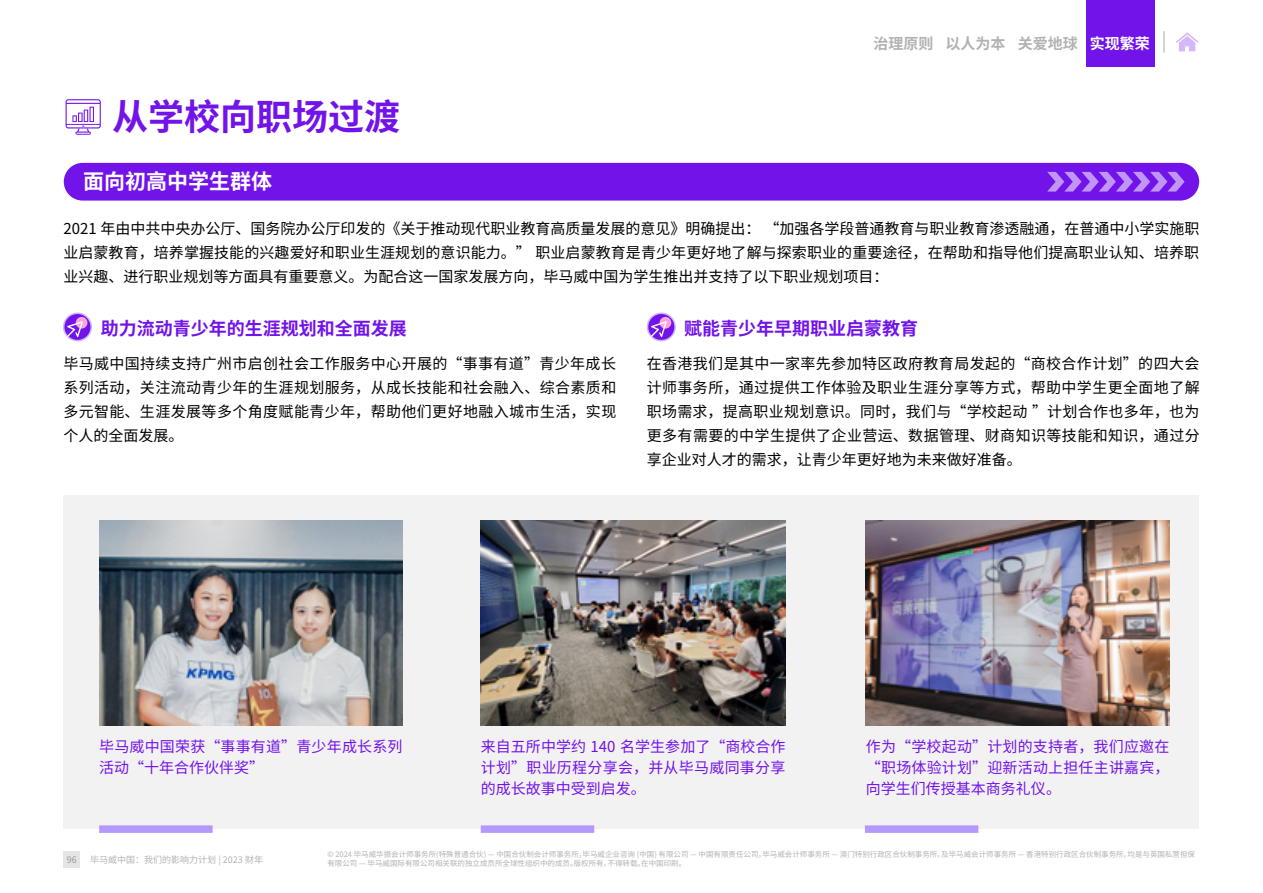
<style>
.page{position:relative;width:1263px;height:893px;background:#fff}
.page>*{position:absolute;margin:0;border:0;box-sizing:border-box;transform-origin:0 0}
.t1{font:700 36px "Noto Sans CJ Ksc";color:#7213ea}
.t2{font:700 21px "Noto Sans CJ Ksc";color:#fff}
.t3{font:700 18px "Noto Sans CJ Ksc";color:#7213ea}
.t4{font:15px/24px "Noto Sans CJ Ksc";color:#000;text-align:justify}
.t5{font:15px/21px "Noto Sans CJ Ksc";letter-spacing:.015em;color:#7213ea;text-align:justify}
.t6{font:700 15px "Noto Sans CJ Ksc";color:#b2b2b2}
.t7{font:9px "Noto Sans CJ Ksc";color:#b2b2b2}
.t8{font:9px "Noto Sans CJ Ksc";color:#989898}
.t9{font:7.5px/9px "Noto Sans CJ Ksc";color:#b2b2b2}
.s1{color:#fff}
</style>
<div class="page">
<div style="left:64px;top:851px;width:16px;height:16px;background:#e5e5e5"></div>
<div style="left:1086px;top:0;width:69px;height:67px;background:#7213ea"></div>
<svg style="left:1176px;top:32px;width:23px;height:19px"></svg>
<svg style="left:1163px;top:31px;width:1px;height:22px"></svg>
<div style="left:63px;top:495px;width:1136px;height:334px;background:#f2f2f2"></div>
<img style="left:481px;top:521px;width:305px;height:205px">
<img style="left:866px;top:521px;width:303px;height:205px">
<img style="left:99px;top:521px;width:304px;height:205px">
<div style="left:99px;top:825px;width:114px;height:8px;background:#b497ff"></div>
<div style="left:481px;top:825px;width:113px;height:8px;background:#b497ff"></div>
<div style="left:865px;top:825px;width:113px;height:8px;background:#b497ff"></div>
<svg style="left:66px;top:99px;width:35px;height:36px"></svg>
<div style="left:64px;top:163px;width:1135px;height:38px;background:#7213ea;border-radius:19px"></div>
<svg style="left:1047px;top:172px;width:137px;height:20px"></svg>
<svg style="left:64px;top:313px;width:27px;height:28px"></svg>
<div style="left:63px;top:313px;width:29px;height:28px;border:2px solid #cab6ff;border-radius:50%"></div>
<div style="left:76px;top:317px;width:11px;height:12px;background:#ffa3da;border-radius:50%"></div>
<svg style="left:67px;top:321px;width:16px;height:16px"></svg>
<svg style="left:647px;top:313px;width:28px;height:28px"></svg>
<div style="left:647px;top:313px;width:29px;height:28px;border:2px solid #cab6ff;border-radius:50%"></div>
<div style="left:660px;top:317px;width:11px;height:12px;background:#ffa3da;border-radius:50%"></div>
<svg style="left:651px;top:321px;width:16px;height:16px"></svg>
<h1 class="t1" style="left:112px;top:96px;width:289px">从学校向职场过渡</h1>
<h2 class="t2" style="left:83px;top:170px;width:191px">面向初高中学生群体</h2>
<p class="t6" style="left:873px;top:35px;width:278px">治理原则 以人为本 关爱地球 <span class="s1">实现繁荣</span></p>
<p class="t4" style="left:63px;top:217px;width:1138px">2021 年由中共中央办公厅、国务院办公厅印发的《关于推动现代职业教育高质量发展的意见》明确提出： “加强各学段普通教育与职业教育渗透融通，在普通中小学实施职业启蒙教育，培养掌握技能的兴趣爱好和职业生涯规划的意识能力。” 职业启蒙教育是青少年更好地了解与探索职业的重要途径，在帮助和指导他们提高职业认知、培养职业兴趣、进行职业规划等方面具有重要意义。为配合这一国家发展方向，毕马威中国为学生推出并支持了以下职业规划项目：</p>
<p class="t3" style="left:101px;top:318px;width:307px">助力流动青少年的生涯规划和全面发展</p>
<p class="t4" style="left:63px;top:351px;width:554px">毕马威中国持续支持广州市启创社会工作服务中心开展的“事事有道”青少年成长系列活动，关注流动青少年的生涯规划服务，从成长技能和社会融入、综合素质和多元智能、生涯发展等多个角度赋能青少年，帮助他们更好地融入城市生活，实现个人的全面发展。</p>
<p class="t3" style="left:684px;top:318px;width:235px">赋能青少年早期职业启蒙教育</p>
<p class="t4" style="left:647px;top:351px;width:554px">在香港我们是其中一家率先参加特区政府教育局发起的“商校合作计划”的四大会计师事务所，通过提供工作体验及职业生涯分享等方式，帮助中学生更全面地了解职场需求，提高职业规划意识。同时，我们与“学校起动 ”计划合作也多年，也为更多有需要的中学生提供了企业营运、数据管理、财商知识等技能和知识，通过分享企业对人才的需求，让青少年更好地为未来做好准备。</p>
<p class="t5" style="left:99px;top:737px;width:305px">毕马威中国荣获“事事有道”青少年成长系列活动“十年合作伙伴奖”</p>
<p class="t5" style="left:481px;top:737px;width:306px">来自五所中学约 140 名学生参加了“商校合作计划”职业历程分享会，并从毕马威同事分享的成长故事中受到启发。</p>
<p class="t5" style="left:866px;top:737px;width:305px">作为“学校起动”计划的支持者，我们应邀在“职场体验计划”迎新活动上担任主讲嘉宾，向学生们传授基本商务礼仪。</p>
<p class="t8" style="left:67px;top:854px;width:11px">96</p>
<p class="t7" style="left:90px;top:854px;width:174px">毕马威中国：我们的影响力计划 | 2023 财年</p>
<p class="t9" style="left:327px;top:850px;width:869px">© 2024 毕马威华振会计师事务所(特殊普通合伙) — 中国合伙制会计师事务所，毕马威企业咨询 (中国) 有限公司 — 中国有限责任公司，毕马威会计师事务所 — 澳门特别行政区合伙制事务所，及毕马威会计师事务所 — 香港特别行政区合伙制事务所，均是与英国私营担保有限公司 — 毕马威国际有限公司相关联的独立成员所全球性组织中的成员。版权所有，不得转载。在中国印刷。</p>
</div>
